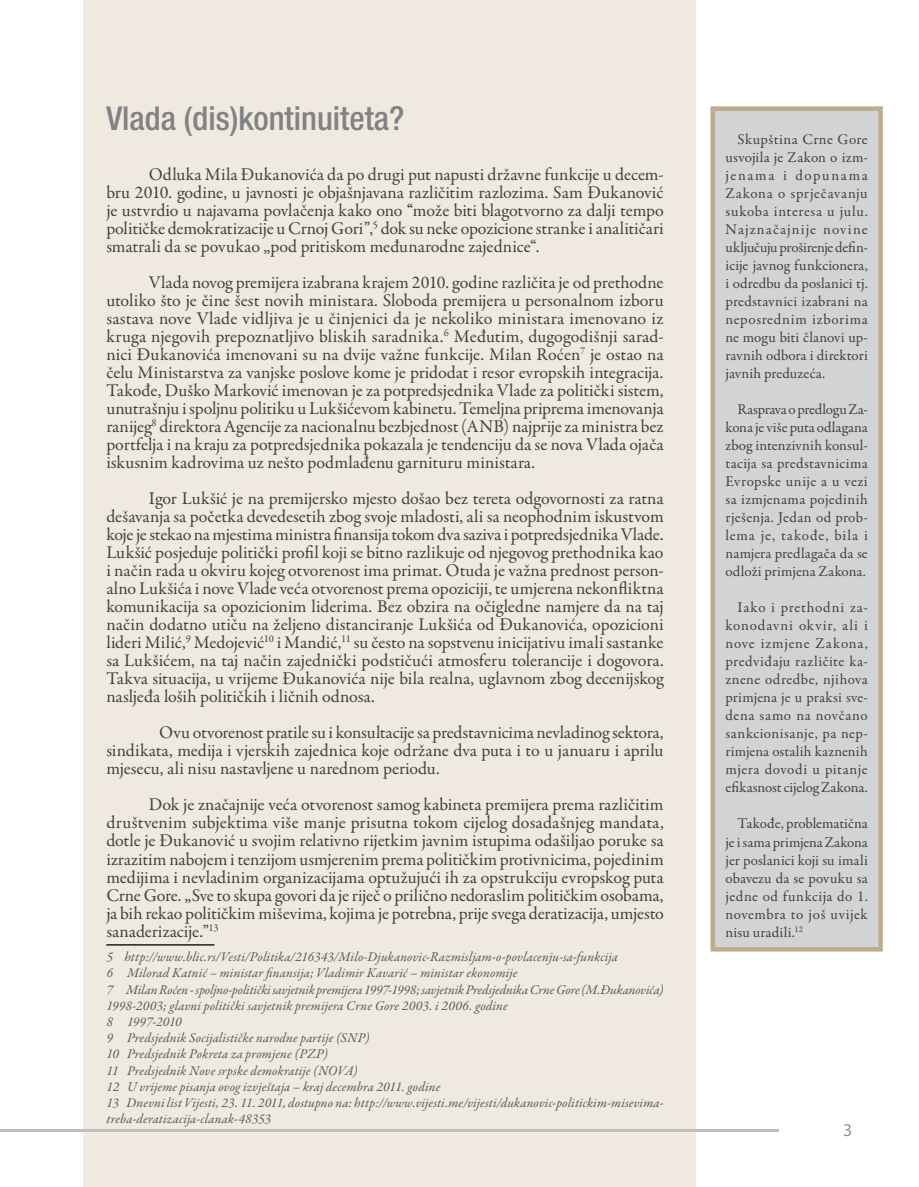
<style>
.page{position:relative;width:919px;height:1187px;background:#fff}
.page>*{position:absolute;margin:0;border:0;box-sizing:border-box;transform-origin:0 0}
.t1{font:500 condensed 33px "Helvetica Neue LT Pro";color:#808285}
.t2{font:18px/18px "Garamond Premr Pro";color:#414042;text-align:justify}
.t3{font:18px "Myriad Pro";color:#939598}
.t4{font:15px/18px "Garamond Premr Pro";letter-spacing:.015em;color:#414042;text-align:justify}
.t5{font:italic 13.5px/16.2px "Garamond Premr Pro";letter-spacing:.005em;color:#58595b}
.s1{color:#231f20}
</style>
<div class="page">
<div style="left:83px;top:0;width:612px;height:1186px;background:#efe9df"></div>
<hr style="left:0;top:1129px;width:778px;height:3px;background:#bcbec0">
<hr style="left:106px;top:944px;width:108px;height:1px;background:#231f20">
<div style="left:712px;top:109px;width:168px;height:840px;background:#d1d3d4"></div>
<div style="left:710px;top:106px;width:172px;height:5px;background:#bdab8c"></div>
<div style="left:710px;top:111px;width:5px;height:836px;background:#bdab8c"></div>
<svg style="left:878px;top:111px;width:4px;height:836px;background:#beae91"></svg>
<hr style="left:710px;top:947px;width:172px;height:4px;background:#bdab8c">
<h1 class="t1" style="left:106px;top:98px;width:299px">Vlada (dis)kontinuiteta?</h1>
<p class="t2" style="left:106px;top:166px;width:559px;text-indent:43px">Odluka Mila Đukanovića da po drugi put napusti državne funkcije u decem&shy;bru 2010. godine, u javnosti je objašnjavana različitim razlozima. Sam Đukanović je ustvrdio u najavama povlačenja kako ono <span class="s1">“</span>može biti blagotvorno za dalji tempo političke demokratizacije u Crnoj Gori”,<sup>5</sup> dok su neke opozicione stranke i analitičari smatrali da se povukao „pod pritiskom međunarodne zajednice“.</p>
<p class="t2" style="left:106px;top:274px;width:559px;text-indent:43px">Vlada novog premijera izabrana krajem 2010. godine različita je od prethodne utoliko što je čine šest novih ministara. Sloboda premijera u personalnom izboru sastava nove Vlade vidljiva je u činjenici da je nekoliko ministara imenovano iz kruga njegovih prepoznatljivo bliskih saradnika.<sup>6</sup> Međutim, dugogodišnji sarad&shy;nici Đukanovića imenovani su na dvije važne funkcije. Milan Roćen<sup>7</sup> je ostao na čelu Ministarstva za vanjske poslove kome je pridodat i resor evropskih integracija.<br>Takođe, Duško Marković imenovan je za potpredsjednika Vlade za politički sistem, unutrašnju i spoljnu politiku u Lukšićevom kabinetu. Temeljna priprema imenovanja ranijeg<sup>8</sup> direktora Agencije za nacionalnu bezbjednost (ANB) najprije za ministra bez portfelja i na kraju za potpredsjednika pokazala je tendenciju da se nova Vlada ojača iskusnim kadrovima uz nešto podmlađenu garnituru ministara.</p>
<p class="t2" style="left:106px;top:490px;width:559px;text-indent:43px">Igor Lukšić je na premijersko mjesto došao bez tereta odgovornosti za ratna dešavanja sa početka devedesetih zbog svoje mladosti, ali sa neophodnim iskustvom koje je stekao na mjestima ministra finansija tokom dva saziva i potpredsjednika Vlade.<br>Lukšić posjeduje politički profil koji se bitno razlikuje od njegovog prethodnika kao i način rada u okviru kojeg otvorenost ima primat. Otuda je važna prednost person&shy;alno Lukšića i nove Vlade veća otvorenost prema opoziciji, te umjerena nekonfliktna komunikacija sa opozicionim liderima. Bez obzira na očigledne namjere da na taj način dodatno utiču na željeno distanciranje Lukšića od Đukanovića, opozicioni lideri Milić,<sup>9</sup> Medojević<sup>10</sup> i Mandić,<sup>11</sup> su često na sopstvenu inicijativu imali sastanke sa Lukšićem, na taj način zajednički podstičući atmosferu tolerancije i dogovora.<br>Takva situacija, u vrijeme Đukanovića nije bila realna, uglavnom zbog decenijskog nasljeđa loših političkih i ličnih odnosa.</p>
<p class="t2" style="left:106px;top:724px;width:558px;text-indent:53px">Ovu otvorenost pratile su i konsultacije sa predstavnicima nevladinog sektora, sindikata, medija i vjerskih zajednica koje održane dva puta i to u januaru i aprilu mjesecu, ali nisu nastavljene u narednom periodu.</p>
<p class="t2" style="left:106px;top:796px;width:559px;text-indent:43px">Dok je značajnije veća otvorenost samog kabineta premijera prema različitim društvenim subjektima više manje prisutna tokom cijelog dosadašnjeg mandata, dotle je Đukanović u svojim relativno rijetkim javnim istupima odašiljao poruke sa izrazitim nabojem i tenzijom usmjerenim prema političkim protivnicima, pojedinim medijima i nevladinim organizacijama optužujući ih za opstrukciju evropskog puta Crne Gore. „Sve to skupa govori da je riječ o prilično nedoraslim političkim osobama, ja bih rekao političkim miševima, kojima je potrebna, prije svega deratizacija, umjesto sanaderizacije.”<sup>13</sup></p>
<p class="t5" style="left:106px;top:949px;width:558px">5 http://www.blic.rs/Vesti/Politika/216343/Milo-Djukanovic-Razmisljam-o-povlacenju-sa-funkcija<br>6 Milorad Katnić – ministar finansija; Vladimir Kavarić – ministar ekonomije<br>7 Milan Roćen - spoljno-politički savjetnik premijera 1997-1998; savjetnik Predsjednika Crne Gore (M.Đukanovića)<br>1998-2003; glavni politički savjetnik premijera Crne Gore 2003. i 2006. godine<br>8 1997-2010<br>9 Predsjednik Socijalističke narodne partije (SNP)<br>10 Predsjednik Pokreta za promjene (PZP)<br>11 Predsjednik Nove srpske demokratije (NOVA)<br>12 U vrijeme pisanja ovog izvještaja – kraj decembra 2011. godine<br>13 Dnevni list Vijesti, 23. 11. 2011, dostupno na: http://www.vijesti.me/vijesti/dukanovic-politickim-misevima&shy;treba-deratizacija-clanak-48353</p>
<p class="t4" style="left:725px;top:131px;width:144px;text-indent:12px">Skupština Crne Gore usvojila je Zakon o izm&shy;jenama i dopunama Zakona o sprječavanju sukoba interesa u julu.<br>Najznačajnije novine uključuju proširenje defin&shy;icije javnog funkcionera, i odredbu da poslanici tj. predstavnici izabrani na neposrednim izborima ne mogu biti članovi up&shy;ravnih odbora i direktori javnih preduzeća.</p>
<p class="t4" style="left:725px;top:401px;width:144px;text-indent:12px">Rasprava o predlogu Za&shy;kona je više puta odlagana zbog intenzivnih konsul&shy;tacija sa predstavnicima Evropske unije a u vezi sa izmjenama pojedinih rješenja. Jedan od prob&shy;lema je, takođe, bila i namjera predlagača da se odloži primjena Zakona.</p>
<p class="t4" style="left:725px;top:599px;width:144px;text-indent:12px">Iako i prethodni za&shy;konodavni okvir, ali i nove izmjene Zakona, predviđaju različite ka&shy;znene odredbe, njihova primjena je u praksi sve&shy;dena samo na novčano sankcionisanje, pa nep&shy;rimjena ostalih kaznenih mjera dovodi u pitanje efikasnost cijelog Zakona.</p>
<p class="t4" style="left:725px;top:815px;width:144px;text-indent:12px">Takođe, problematična je i sama primjena Zakona jer poslanici koji su imali obavezu da se povuku sa jedne od funkcija do 1. novembra to još uvijek nisu uradili.<sup>12</sup></p>
<p class="t3" style="left:843px;top:1119px;width:11px">3</p>
</div>
